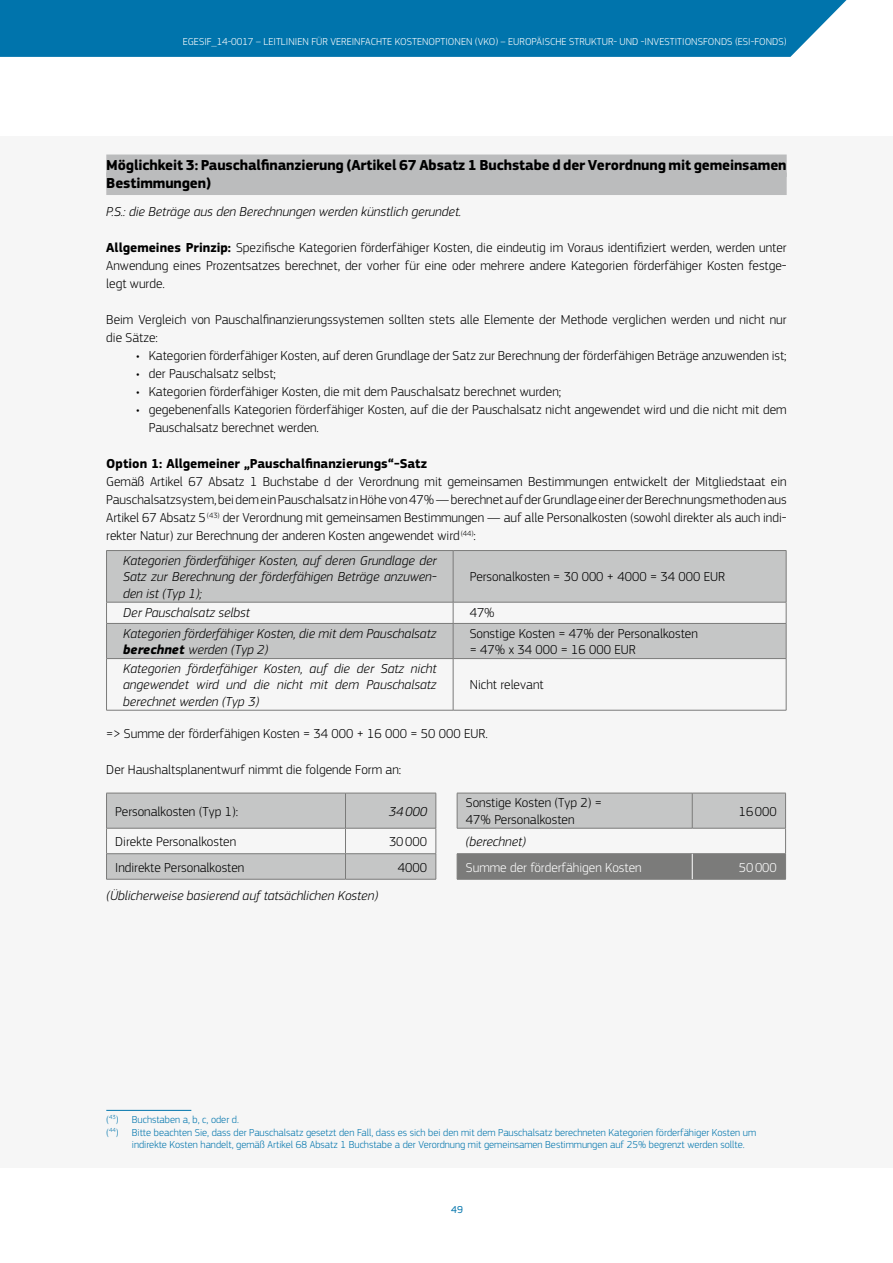
<style>
.page{position:relative;width:893px;height:1263px;background:#fff}
.page>*{position:absolute;margin:0;border:0;box-sizing:border-box;transform-origin:0 0}
.t1{font:700 15px/18px "EC Square Sans Pro";letter-spacing:-.01em;color:#000}
.t2{font:300 13.5px/18px "EC Square Sans Pro";color:#000}
.t3{font:italic 300 13.5px/16.5px "EC Square Sans Pro";color:#000;text-align:justify}
.t4{font:700 13.5px "EC Square Sans Pro";color:#000}
.t5{font:300 13.5px "EC Square Sans Pro";color:#fff}
.t6{font:300 10.5px "EC Square Sans Pro";color:#0074ac}
.t7{font:300 10.5px "EC Square Sans Pro";letter-spacing:.005em;color:#fff}
.t8{font:10.5px "EC Square Sans Pro";color:#0074ac}
.s1{font-weight:700}
</style>
<div class="page">
<div style="left:0;top:0;width:847px;height:57px;background:#0074ac"></div>
<div style="left:0;top:136px;width:893px;height:1031px;background:#f6f6f6"></div>
<div style="left:106px;top:155px;width:681px;height:22px;background:#bbbcbd"></div>
<div style="left:106px;top:173px;width:681px;height:22px;background:#bbbcbd"></div>
<svg style="left:107px;top:551px;width:679px;height:107px;fill:#c5c6c6"></svg>
<hr style="left:106px;top:551px;width:1px;height:51px;background:#7b7b7a">
<hr style="left:106px;top:550px;width:347px;height:1px;background:#7b7b7a">
<hr style="left:453px;top:551px;width:1px;height:51px;background:#7b7b7a">
<hr style="left:453px;top:550px;width:333px;height:1px;background:#7b7b7a">
<hr style="left:786px;top:551px;width:1px;height:51px;background:#7b7b7a">
<svg style="left:106px;top:603px;width:1px;height:20px"></svg>
<hr style="left:106px;top:602px;width:347px;height:1px;background:#7b7b7a">
<svg style="left:453px;top:603px;width:1px;height:20px"></svg>
<hr style="left:453px;top:602px;width:333px;height:1px;background:#7b7b7a">
<svg style="left:786px;top:602px;width:1px;height:21px"></svg>
<hr style="left:106px;top:624px;width:1px;height:34px;background:#7b7b7a">
<hr style="left:106px;top:623px;width:347px;height:1px;background:#7b7b7a">
<hr style="left:453px;top:624px;width:1px;height:34px;background:#7b7b7a">
<hr style="left:453px;top:623px;width:333px;height:1px;background:#7b7b7a">
<hr style="left:786px;top:624px;width:1px;height:34px;background:#7b7b7a">
<hr style="left:106px;top:659px;width:1px;height:51px;background:#7b7b7a">
<hr style="left:106px;top:658px;width:347px;height:1px;background:#7b7b7a">
<hr style="left:106px;top:710px;width:347px;height:1px;background:#7b7b7a">
<hr style="left:453px;top:659px;width:1px;height:51px;background:#7b7b7a">
<hr style="left:453px;top:658px;width:333px;height:1px;background:#7b7b7a">
<hr style="left:786px;top:659px;width:1px;height:51px;background:#7b7b7a">
<hr style="left:453px;top:710px;width:333px;height:1px;background:#7b7b7a">
<svg style="left:107px;top:793px;width:678px;height:86px;fill:#c5c6c6"></svg>
<hr style="left:106px;top:793px;width:1px;height:35px;background:#7b7b7a">
<hr style="left:106px;top:793px;width:239px;height:1px;background:#7b7b7a">
<hr style="left:345px;top:793px;width:91px;height:1px;background:#7b7b7a">
<hr style="left:345px;top:793px;width:1px;height:35px;background:#7b7b7a">
<hr style="left:436px;top:793px;width:1px;height:35px;background:#7b7b7a">
<hr style="left:457px;top:793px;width:1px;height:35px;background:#7b7b7a">
<hr style="left:457px;top:793px;width:235px;height:1px;background:#7b7b7a">
<hr style="left:692px;top:793px;width:94px;height:1px;background:#7b7b7a">
<hr style="left:692px;top:793px;width:1px;height:35px;background:#7b7b7a">
<hr style="left:785px;top:793px;width:1px;height:35px;background:#7b7b7a">
<hr style="left:106px;top:828px;width:239px;height:1px;background:#7b7b7a">
<hr style="left:345px;top:828px;width:91px;height:1px;background:#7b7b7a">
<svg style="left:106px;top:828px;width:1px;height:51px"></svg>
<hr style="left:106px;top:853px;width:239px;height:1px;background:#7b7b7a">
<hr style="left:345px;top:853px;width:91px;height:1px;background:#7b7b7a">
<svg style="left:345px;top:828px;width:1px;height:51px"></svg>
<hr style="left:106px;top:879px;width:239px;height:1px;background:#7b7b7a">
<hr style="left:345px;top:879px;width:91px;height:1px;background:#7b7b7a">
<svg style="left:436px;top:828px;width:1px;height:51px"></svg>
<hr style="left:457px;top:879px;width:235px;height:1px;background:#7b7b7a">
<hr style="left:692px;top:879px;width:94px;height:1px;background:#7b7b7a">
<svg style="left:457px;top:828px;width:329px;height:51px"></svg>
<hr style="left:106px;top:1110px;width:85px;height:1px;background:#0074ac">
<p class="t7" style="left:183px;top:35px;width:605px">EGESIF_14-0017 – LEITLINIEN FÜR VEREINFACHTE KOSTENOPTIONEN (VKO) – EUROPÄISCHE STRUKTUR- UND -INVESTITIONSFONDS (ESI-FONDS)</p>
<p class="t1" style="left:106px;top:157px;width:682px">Möglichkeit 3: Pauschalfinanzierung (Artikel 67 Absatz 1 Buchstabe d der Verordnung mit gemeinsamen<br>Bestimmungen)</p>
<p class="t3" style="left:106px;top:203px;width:356px">P.S.: die Beträge aus den Berechnungen werden künstlich gerundet.</p>
<p class="t2" style="left:106px;top:238px;width:682px;text-align:justify"><span class="s1">Allgemeines Prinzip:</span> Spezifische Kategorien förderfähiger Kosten, die eindeutig im Voraus identifiziert werden, werden unter Anwendung eines Prozentsatzes berechnet, der vorher für eine oder mehrere andere Kategorien förderfähiger Kosten festge&shy;legt wurde.</p>
<p class="t2" style="left:106px;top:310px;width:682px">Beim Vergleich von Pauschalfinanzierungssystemen sollten stets alle Elemente der Methode verglichen werden und nicht nur die Sätze:</p>
<p class="t2" style="left:136px;top:346px;width:652px">• Kategorien förderfähiger Kosten, auf deren Grundlage der Satz zur Berechnung der förderfähigen Beträge anzuwenden ist;</p>
<p class="t2" style="left:136px;top:364px;width:141px">• der Pauschalsatz selbst;</p>
<p class="t2" style="left:136px;top:382px;width:427px">• Kategorien förderfähiger Kosten, die mit dem Pauschalsatz berechnet wurden;</p>
<p class="t2" style="left:149px;top:400px;width:639px;text-indent:-13px">• gegebenenfalls Kategorien förderfähiger Kosten, auf die der Pauschalsatz nicht angewendet wird und die nicht mit dem<br>Pauschalsatz berechnet werden.</p>
<p class="t4" style="left:106px;top:455px;width:322px">Option 1: Allgemeiner „Pauschalfinanzierungs“-Satz</p>
<p class="t2" style="left:106px;top:472px;width:682px;text-align:justify">Gemäß Artikel 67 Absatz 1 Buchstabe d der Verordnung mit gemeinsamen Bestimmungen entwickelt der Mitgliedstaat ein Pauschalsatzsystem, bei dem ein Pauschalsatz in Höhe von 47% — berechnet auf der Grundlage einer der Berechnungsmethoden aus Artikel 67 Absatz 5<sup>(43)</sup> der Verordnung mit gemeinsamen Bestimmungen — auf alle Personalkosten (sowohl direkter als auch indi&shy;rekter Natur) zur Berechnung der anderen Kosten angewendet wird<sup>(44)</sup>:</p>
<p class="t3" style="left:123px;top:552px;width:315px">Kategorien förderfähiger Kosten, auf deren Grundlage der Satz zur Berechnung der förderfähigen Beträge anzuwen&shy;den ist (Typ 1);</p>
<p class="t2" style="left:470px;top:568px;width:257px">Personalkosten = 30 000 + 4000 = 34 000 EUR</p>
<p class="t3" style="left:123px;top:604px;width:128px">Der Pauschalsatz selbst</p>
<p class="t2" style="left:470px;top:603px;width:27px">47%</p>
<p class="t3" style="left:123px;top:625px;width:315px">Kategorien förderfähiger Kosten, die mit dem Pauschalsatz <span class="s1">berechnet</span> werden (Typ 2)</p>
<p class="t2" style="left:470px;top:625px;width:230px;line-height:16.5px">Sonstige Kosten = 47% der Personalkosten = 47% x 34 000 = 16 000 EUR</p>
<p class="t3" style="left:123px;top:660px;width:315px">Kategorien förderfähiger Kosten, auf die der Satz nicht angewendet wird und die nicht mit dem Pauschalsatz berechnet werden (Typ 3)</p>
<p class="t2" style="left:470px;top:676px;width:75px">Nicht relevant</p>
<p class="t2" style="left:106px;top:724px;width:383px">=&gt; Summe der förderfähigen Kosten = 34 000 + 16 000 = 50 000 EUR.</p>
<p class="t2" style="left:106px;top:760px;width:296px">Der Haushaltsplanentwurf nimmt die folgende Form an:</p>
<p class="t2" style="left:115px;top:802px;width:124px">Personalkosten (Typ 1):</p>
<p class="t3" style="left:389px;top:803px;width:40px">34000</p>
<p class="t2" style="left:466px;top:795px;width:138px;line-height:16.5px">Sonstige Kosten (Typ 2) =<br>47% Personalkosten</p>
<p class="t2" style="left:739px;top:802px;width:40px">16000</p>
<p class="t2" style="left:115px;top:832px;width:122px">Direkte Personalkosten</p>
<p class="t2" style="left:389px;top:832px;width:40px">30000</p>
<p class="t3" style="left:466px;top:833px;width:62px">(berechnet)</p>
<p class="t2" style="left:115px;top:858px;width:131px">Indirekte Personalkosten</p>
<p class="t2" style="left:398px;top:858px;width:31px">4000</p>
<p class="t5" style="left:466px;top:859px;width:177px">Summe der förderfähigen Kosten</p>
<p class="t5" style="left:739px;top:859px;width:40px">50000</p>
<p class="t3" style="left:106px;top:887px;width:273px">(Üblicherweise basierend auf tatsächlichen Kosten)</p>
<p class="t6" style="left:106px;top:1113px;width:134px">(<sup>43</sup>) Buchstaben a, b, c, oder d.</p>
<p class="t6" style="left:106px;top:1126px;width:651px">(<sup>44</sup>) Bitte beachten Sie, dass der Pauschalsatz gesetzt den Fall, dass es sich bei den mit dem Pauschalsatz berechneten Kategorien förderfähiger Kosten um</p>
<p class="t6" style="left:132px;top:1138px;width:614px">indirekte Kosten handelt, gemäß Artikel 68 Absatz 1 Buchstabe a der Verordnung mit gemeinsamen Bestimmungen auf 25% begrenzt werden sollte.</p>
<p class="t8" style="left:451px;top:1203px;width:13px">49</p>
</div>
